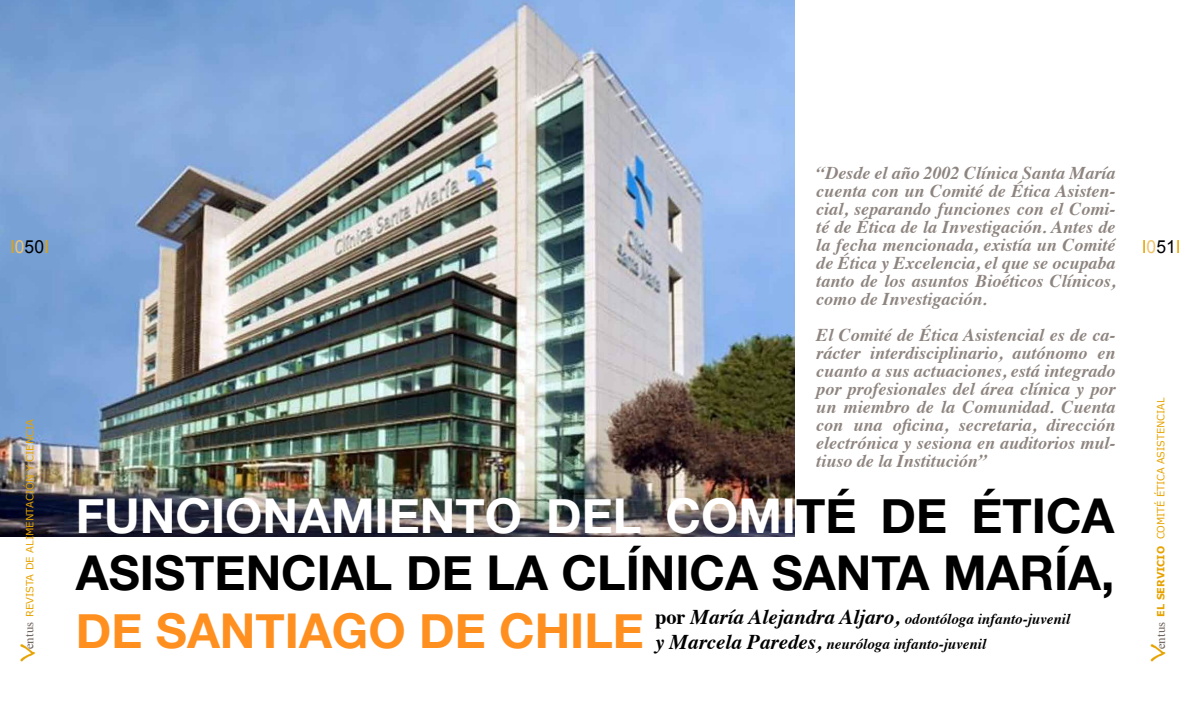
<style>
.page{position:relative;width:1191px;height:720px;background:#fff}
.page>*{position:absolute;margin:0;border:0;box-sizing:border-box;transform-origin:0 0}
.t1{font:700 48px/57.6px "Helvetica Neue";color:#000}
.t2{font:700 48px "Helvetica Neue";color:#ff9020}
.t3{font:italic 700 18px/18px "Times";color:#8f8580;text-align:justify}
.t4{font:18px "Arial";color:#e6a300}
.t5{font:italic 700 15px/25.2px "Times";color:#000}
.t6{font:13px "Times";color:#70645f}
.t7{font:10px "Verdana";color:#e6a300}
.s1{color:#f0c26a}
.s2{color:#000}
.s3{font-weight:700}
.s4{font-family:"Bradley Hand ITCTT Bold";font-size:28px}
.s5{font-family:"Times";font-size:13px;color:#70645f}
.s6{color:#fff}
.s7{font-style:normal;font-size:21px}
.s8{font-size:21px}
.s9{font-family:"Bradley Hand ITCTT Bold";font-size:28px;color:#e6a300}
</style>
<div class="page">
<img style="left:0;top:0;width:794px;height:537px">
<p class="t3" style="left:816px;top:163px;width:301px">“Desde el año 2002 Clínica Santa María cuenta con un Comité de Ética Asisten&shy;cial, separando funciones con el Comi&shy;té de Ética de la Investigación. Antes de la fecha mencionada, existía un Comité de Ética y Excelencia, el que se ocupaba tanto de los asuntos Bioéticos Clínicos, como de Investigación.</p>
<p class="t3" style="left:816px;top:325px;width:301px">El Comité de Ética Asistencial es de ca&shy;rácter interdisciplinario, autónomo en cuanto a sus actuaciones, está integrado por profesionales del área clínica y por un miembro de la Comunidad. Cuenta con una oficina, secretaria, dirección electrónica y sesiona en auditorios mul&shy;tiuso de la Institución”</p>
<p class="t4" style="left:10px;top:235px;width:40px">I<span class="s1">0</span><span class="s2">50</span>I</p>
<p class="t4" style="left:1141px;top:235px;width:40px">I<span class="s1">0</span><span class="s2">51</span>I</p>
<p class="t7" style="left:1154px;top:617px;width:219px;rotate:-90deg"><span class="s3">EL SERVICIO</span> COMITÉ ÉTICA ASISTENCIAL</p>
<p class="t7" style="left:23px;top:662px;width:244px;rotate:-90deg"><span class="s4">V</span><span class="s5">entus</span> REVISTA DE ALIMENTACIÓN Y CIENCIA</p>
<h1 class="t1" style="left:76px;top:486px;width:1040px"><span class="s6">FUNCIONAMIENTO DEL COMI</span>TÉ DE ÉTICA<br>ASISTENCIAL DE LA CLÍNICA SANTA MARÍA,</h1>
<h1 class="t2" style="left:76px;top:601px;width:569px">DE SANTIAGO DE CHILE</h1>
<p class="t5" style="left:655px;top:605px;width:417px"><span class="s7">por</span> <span class="s8">María Alejandra Aljaro,</span> odontóloga infanto-juvenil <span class="s8">y Marcela Paredes,</span> neuróloga infanto-juvenil</p>
<p class="t6" style="left:1148px;top:662px;width:41px;rotate:-90deg"><span class="s9">V</span>entus</p>
</div>
